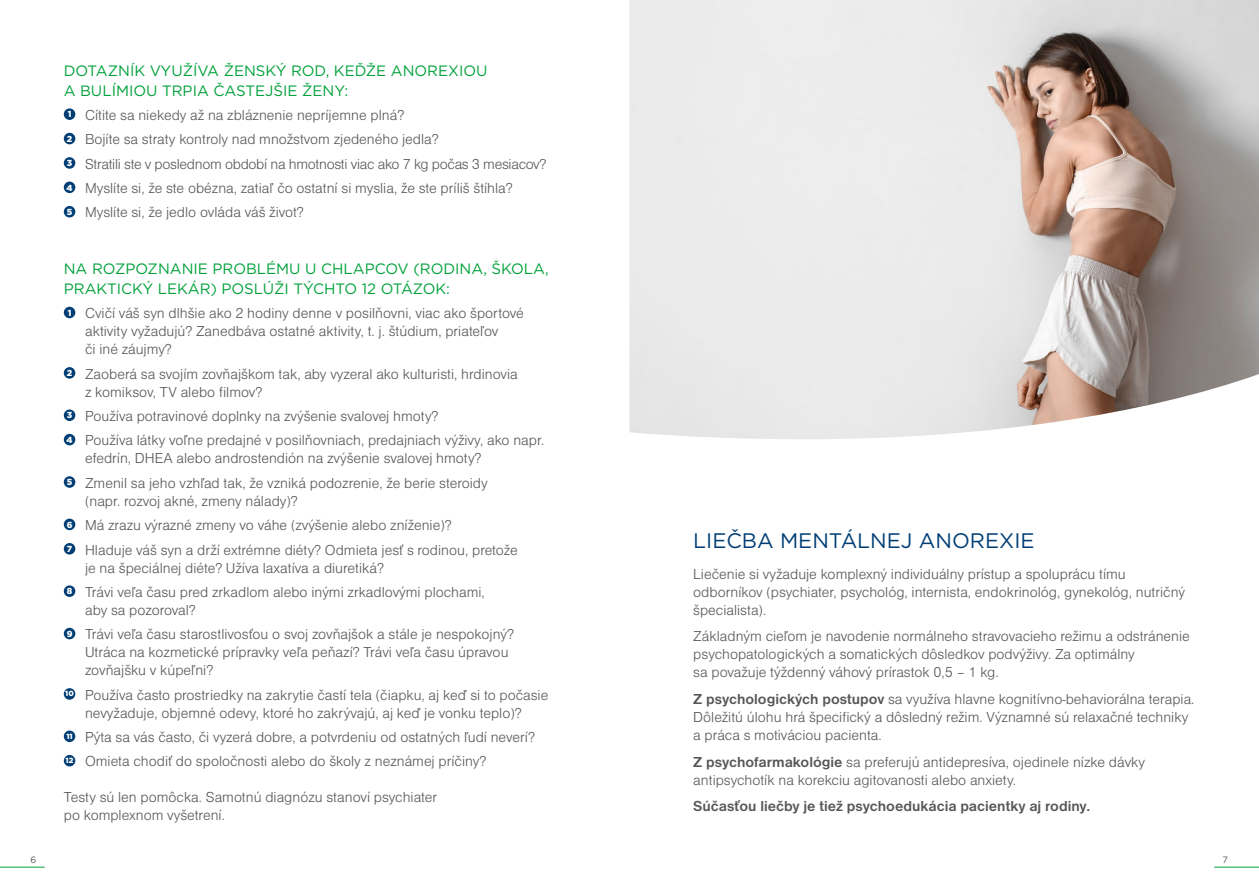
<style>
.page{position:relative;width:1259px;height:893px;background:#fff}
.page>*{position:absolute;margin:0;border:0;box-sizing:border-box;transform-origin:0 0}
.t1{font:21px "Gotham";color:#003e75}
.t2{font:15px/18px "Nimbus Sans DOT Ligh";color:#575756}
.t3{font:15px/19.8px "Gotham";color:#00a13a}
.t4{font:700 15px "Nimbus Sans DOT";color:#575756}
.t5{font:9.15px "Gotham";color:#575756}
.s1{font-family:"Nimbus Sans DOT";font-weight:700}
</style>
<div class="page">
<hr style="left:0;top:867px;width:45px;height:1px;background:#00a13a">
<hr style="left:1214px;top:867px;width:45px;height:1px;background:#00a13a">
<img style="left:629px;top:0;width:630px;height:439px">
<div style="left:64px;top:307px;width:11px;height:11px;background:#003e75;border-radius:50%"></div>
<div style="left:64px;top:367px;width:11px;height:12px;background:#003e75;border-radius:50%"></div>
<div style="left:64px;top:409px;width:11px;height:12px;background:#003e75;border-radius:50%"></div>
<div style="left:64px;top:434px;width:11px;height:11px;background:#003e75;border-radius:50%"></div>
<div style="left:64px;top:476px;width:11px;height:12px;background:#003e75;border-radius:50%"></div>
<div style="left:64px;top:519px;width:11px;height:11px;background:#003e75;border-radius:50%"></div>
<div style="left:64px;top:543px;width:11px;height:12px;background:#003e75;border-radius:50%"></div>
<div style="left:64px;top:585px;width:11px;height:12px;background:#003e75;border-radius:50%"></div>
<div style="left:64px;top:628px;width:11px;height:11px;background:#003e75;border-radius:50%"></div>
<div style="left:64px;top:688px;width:11px;height:12px;background:#003e75;border-radius:50%"></div>
<div style="left:64px;top:730px;width:11px;height:12px;background:#003e75;border-radius:50%"></div>
<div style="left:64px;top:755px;width:11px;height:11px;background:#003e75;border-radius:50%"></div>
<div style="left:64px;top:108px;width:11px;height:12px;background:#003e75;border-radius:50%"></div>
<div style="left:64px;top:133px;width:11px;height:11px;background:#003e75;border-radius:50%"></div>
<div style="left:64px;top:157px;width:11px;height:12px;background:#003e75;border-radius:50%"></div>
<div style="left:64px;top:182px;width:11px;height:11px;background:#003e75;border-radius:50%"></div>
<div style="left:64px;top:206px;width:11px;height:11px;background:#003e75;border-radius:50%"></div>
<p class="t3" style="left:64px;top:61px;width:425px">DOTAZNÍK VYUŽÍVA ŽENSKÝ ROD, KEĎŽE ANOREXIOU<br>A BULÍMIOU TRPIA ČASTEJŠIE ŽENY:</p>
<p class="t2" style="left:67px;top:103px;width:481px;line-height:24.5px"><sup>1</sup> Cítite sa niekedy až na zbláznenie nepríjemne plná?<br><sup>2</sup> Bojíte sa straty kontroly nad množstvom zjedeného jedla?<br><sup>3</sup> Stratili ste v poslednom období na hmotnosti viac ako 7 kg počas 3 mesiacov?<br><sup>4</sup> Myslíte si, že ste obézna, zatiaľ čo ostatní si myslia, že ste príliš štíhla?<br><sup>5</sup> Myslíte si, že jedlo ovláda váš život?</p>
<p class="t3" style="left:64px;top:259px;width:486px">NA ROZPOZNANIE PROBLÉMU U CHLAPCOV (RODINA, ŠKOLA,<br>PRAKTICKÝ LEKÁR) POSLÚŽI TÝCHTO 12 OTÁZOK:</p>
<p class="t2" style="left:85px;top:304px;width:440px;text-indent:-17px"><sup>1</sup> Cvičí váš syn dlhšie ako 2 hodiny denne v posilňovni, viac ako športové aktivity vyžadujú? Zanedbáva ostatné aktivity, t. j. štúdium, priateľov<br>či iné záujmy?</p>
<p class="t2" style="left:85px;top:365px;width:434px;text-indent:-18px"><sup>2</sup> Zaoberá sa svojím zovňajškom tak, aby vyzeral ako kulturisti, hrdinovia z komiksov, TV alebo filmov?</p>
<p class="t2" style="left:67px;top:404px;width:479px;line-height:24.5px"><sup>3</sup> Používa potravinové doplnky na zvýšenie svalovej hmoty?<br><sup>4</sup> Používa látky voľne predajné v posilňovniach, predajniach výživy, ako napr.</p>
<p class="t2" style="left:67px;top:446px;width:422px;line-height:24.5px;text-indent:18px">efedrín, DHEA alebo androstendión na zvýšenie svalovej hmoty?<br><sup>5</sup> Zmenil sa jeho vzhľad tak, že vzniká podozrenie, že berie steroidy</p>
<p class="t2" style="left:67px;top:488px;width:452px;line-height:24.5px;text-indent:18px">(napr. rozvoj akné, zmeny nálady)?<br><sup>6</sup> Má zrazu výrazné zmeny vo váhe (zvýšenie alebo zníženie)?<br><sup>7</sup> Hladuje váš syn a drží extrémne diéty? Odmieta jesť s rodinou, pretože</p>
<p class="t2" style="left:67px;top:555px;width:419px;line-height:24.5px;text-indent:18px">je na špeciálnej diéte? Užíva laxatíva a diuretiká?<br><sup>8</sup> Trávi veľa času pred zrkadlom alebo inými zrkadlovými plochami,</p>
<p class="t2" style="left:67px;top:598px;width:449px;line-height:24.5px;text-indent:18px">aby sa pozoroval?<br><sup>9</sup> Trávi veľa času starostlivosťou o svoj zovňajšok a stále je nespokojný?</p>
<p class="t2" style="left:85px;top:643px;width:425px">Utráca na kozmetické prípravky veľa peňazí? Trávi veľa času úpravou zovňajšku v kúpeľni?</p>
<p class="t2" style="left:65px;top:686px;width:484px;text-align:center"><sup>10</sup> Používa často prostriedky na zakrytie častí tela (čiapku, aj keď si to počasie nevyžaduje, objemné odevy, ktoré ho zakrývajú, aj keď je vonku teplo)?</p>
<p class="t2" style="left:66px;top:725px;width:471px;line-height:24.5px"><sup>11</sup> Pýta sa vás často, či vyzerá dobre, a potvrdeniu od ostatných ľudí neverí?<br><sup>12</sup> Omieta chodiť do spoločnosti alebo do školy z neznámej príčiny?</p>
<p class="t2" style="left:64px;top:788px;width:375px">Testy sú len pomôcka. Samotnú diagnózu stanoví psychiater po komplexnom vyšetrení.</p>
<h1 class="t1" style="left:693px;top:529px;width:343px">LIEČBA MENTÁLNEJ ANOREXIE</h1>
<p class="t2" style="left:693px;top:565px;width:493px">Liečenie si vyžaduje komplexný individuálny prístup a spoluprácu tímu odborníkov (psychiater, psychológ, internista, endokrinológ, gynekológ, nutričný špecialista).</p>
<p class="t2" style="left:693px;top:627px;width:498px">Základným cieľom je navodenie normálneho stravovacieho režimu a odstránenie psychopatologických a somatických dôsledkov podvýživy. Za optimálny<br>sa považuje týždenný váhový prírastok 0,5 – 1 kg.</p>
<p class="t2" style="left:693px;top:690px;width:503px"><span class="s1">Z psychologických postupov</span> sa využíva hlavne kognitívno-behaviorálna terapia.<br>Dôležitú úlohu hrá špecifický a dôsledný režim. Významné sú relaxačné techniky a práca s motiváciou pacienta.</p>
<p class="t2" style="left:693px;top:752px;width:453px"><span class="s1">Z psychofarmakológie</span> sa preferujú antidepresíva, ojedinele nízke dávky antipsychotík na korekciu agitovanosti alebo anxiety.</p>
<p class="t4" style="left:693px;top:800px;width:398px">Súčasťou liečby je tiež psychoedukácia pacientky aj rodiny.</p>
<p class="t5" style="left:31px;top:854px;width:7px">6</p>
<p class="t5" style="left:1222px;top:854px;width:7px">7</p>
</div>
